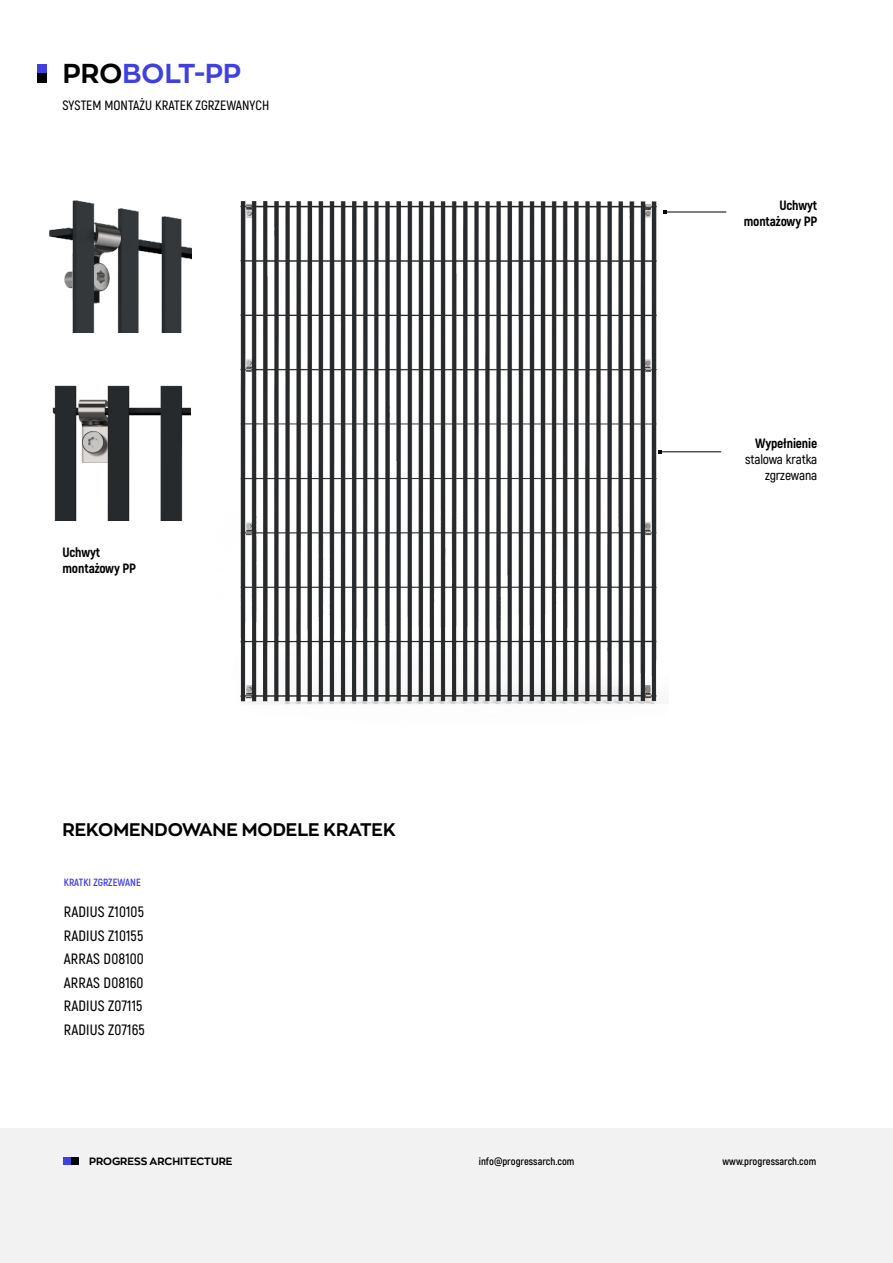
<style>
.page{position:relative;width:893px;height:1263px;background:#fff}
.page>*{position:absolute;margin:0;border:0;box-sizing:border-box;transform-origin:0 0}
.t1{font:700 27px "Zona Pro";letter-spacing:.01em;color:#4040de}
.t2{font:700 18px "Zona Pro";color:#000}
.t3{font:600 15px/23.5px "Akrobat";letter-spacing:.01em;color:#000}
.t4{font:600 13.5px/16.2px "Akrobat";letter-spacing:-.01em;color:#000;text-align:right}
.t5{font:800 13.5px/16.2px "Akrobat";letter-spacing:-.01em;color:#000;text-align:right}
.t6{font:700 10.5px "Akrobat";color:#000}
.t7{font:700 10.5px "Zona Pro";color:#000}
.t8{font:700 10.5px "Akrobat";color:#4040de}
.s1{color:#000}
</style>
<div class="page">
<img style="left:240px;top:201px;width:429px;height:504px">
<div style="left:38px;top:64px;width:9px;height:9px;background:#4040de"></div>
<div style="left:38px;top:73px;width:9px;height:10px;background:#000"></div>
<hr style="left:665px;top:212px;width:61px;height:1px;background:#000">
<hr style="left:660px;top:451px;width:61px;height:1px;background:#000">
<img style="left:49px;top:200px;width:142px;height:133px">
<img style="left:52px;top:385px;width:139px;height:135px">
<div style="left:0;top:1128px;width:893px;height:135px;background:#f2f2f2"></div>
<div style="left:64px;top:1158px;width:7px;height:7px;background:#4040de"></div>
<div style="left:71px;top:1158px;width:8px;height:7px;background:#000"></div>
<h1 class="t1" style="left:63px;top:55px;width:180px"><span class="s1">PRO</span>BOLT-PP</h1>
<p class="t4" style="left:63px;top:97px;width:208px">SYSTEM MONTAŻU KRATEK ZGRZEWANYCH</p>
<p class="t5" style="left:62px;top:544px;width:75px;text-align:left">Uchwyt montażowy PP</p>
<p class="t2" style="left:63px;top:817px;width:335px">REKOMENDOWANE MODELE KRATEK</p>
<p class="t8" style="left:64px;top:875px;width:79px">KRATKI ZGRZEWANE</p>
<p class="t3" style="left:64px;top:900px;width:82px">RADIUS Z10105<br>RADIUS Z10155<br>ARRAS D08100<br>ARRAS D08160<br>RADIUS Z07115<br>RADIUS Z07165</p>
<p class="t5" style="left:744px;top:197px;width:75px">Uchwyt montażowy PP</p>
<p class="t5" style="left:755px;top:435px;width:64px">Wypełnienie</p>
<p class="t4" style="left:745px;top:451px;width:74px">stalowa kratka zgrzewana</p>
<p class="t7" style="left:89px;top:1154px;width:145px">PROGRESS ARCHITECTURE</p>
<p class="t6" style="left:479px;top:1155px;width:97px">info@progressarch.com</p>
<p class="t6" style="left:722px;top:1155px;width:95px">www.progressarch.com</p>
</div>
